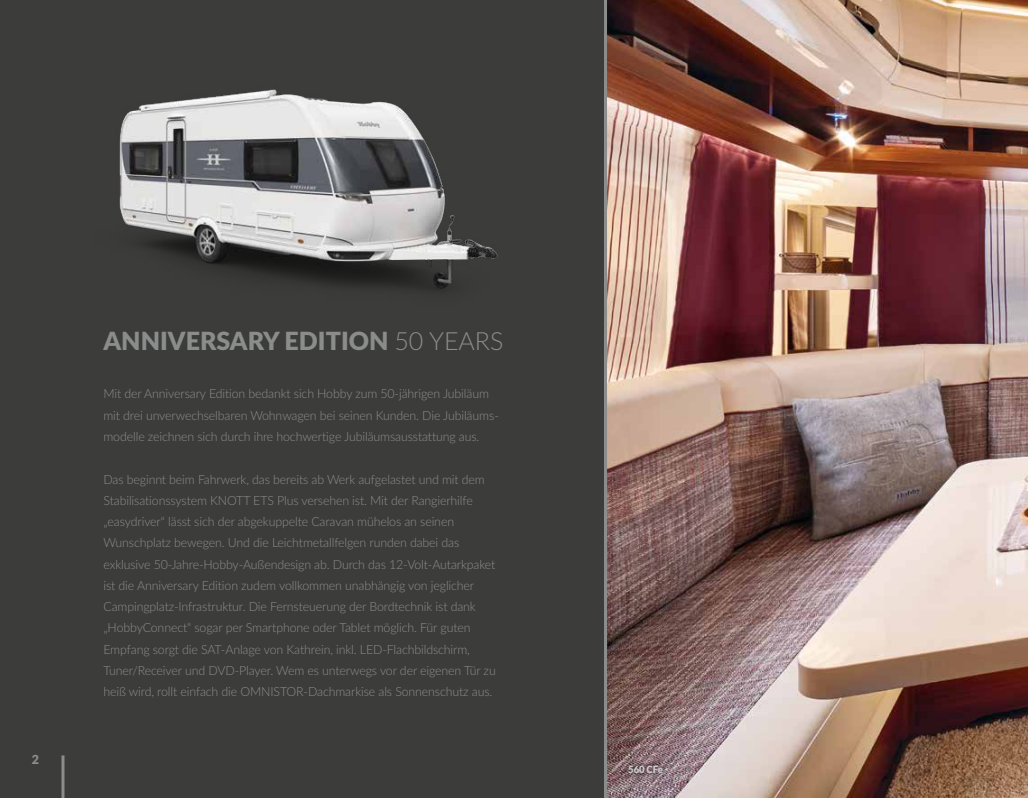
<style>
.page{position:relative;width:1028px;height:798px;background:#fff}
.page>*{position:absolute;margin:0;border:0;box-sizing:border-box;transform-origin:0 0}
.t1{font:900 25px "Lato";color:#8b8d8d}
.t2{font:300 12.5px/21.2px "Lato";letter-spacing:-.01em;color:#8b8d8d}
.t3{font:900 12.5px "Lato";color:#8b8d8d}
.t4{font:900 10px "Lato";letter-spacing:-.01em;color:#cbcccc;scale:.96 1}
.s1{font-weight:300}
</style>
<div class="page">
<div style="left:0;top:0;width:1028px;height:797px;background:#3c3c3b"></div>
<img style="left:604px;top:0;width:424px;height:797px">
<img style="left:119px;top:89px;width:379px;height:201px">
<hr style="left:61px;top:755px;width:3px;height:42px;background:#8b8d8d">
<div style="left:622px;top:759px;width:47px;height:20px;background:#000;opacity:.75"></div>
<p class="t3" style="left:32px;top:750px;width:9px">2</p>
<h1 class="t1" style="left:103px;top:322px;width:401px">ANNIVERSARY EDITION <span class="s1">50 YEARS</span></h1>
<p class="t2" style="left:103px;top:382px;width:397px">Mit der Anniversary Edition bedankt sich Hobby zum 50-jährigen Jubiläum mit drei unverwechselbaren Wohnwagen bei seinen Kunden. Die Jubiläums&shy;modelle zeichnen sich durch ihre hochwertige Jubiläumsausstattung aus.</p>
<p class="t2" style="left:103px;top:467px;width:394px">Das beginnt beim Fahrwerk, das bereits ab Werk aufgelastet und mit dem Stabilisationssystem KNOTT ETS Plus versehen ist. Mit der Rangierhilfe „easydriver“ lässt sich der abgekuppelte Caravan mühelos an seinen Wunschplatz bewegen. Und die Leichtmetallfelgen runden dabei das exklusive 50-Jahre-Hobby-Außendesign ab. Durch das 12-Volt-Autarkpaket ist die Anniversary Edition zudem vollkommen unabhängig von jeglicher Campingplatz-Infrastruktur. Die Fernsteuerung der Bordtechnik ist dank „HobbyConnect“ sogar per Smartphone oder Tablet möglich. Für guten Empfang sorgt die SAT-Anlage von Kathrein, inkl. LED-Flachbildschirm, Tuner/Receiver und DVD-Player. Wem es unterwegs vor der eigenen Tür zu heiß wird, rollt einfach die OMNISTOR-Dachmarkise als Sonnenschutz aus.</p>
<p class="t4" style="left:628px;top:761px;width:38px">560 CFe</p>
</div>
